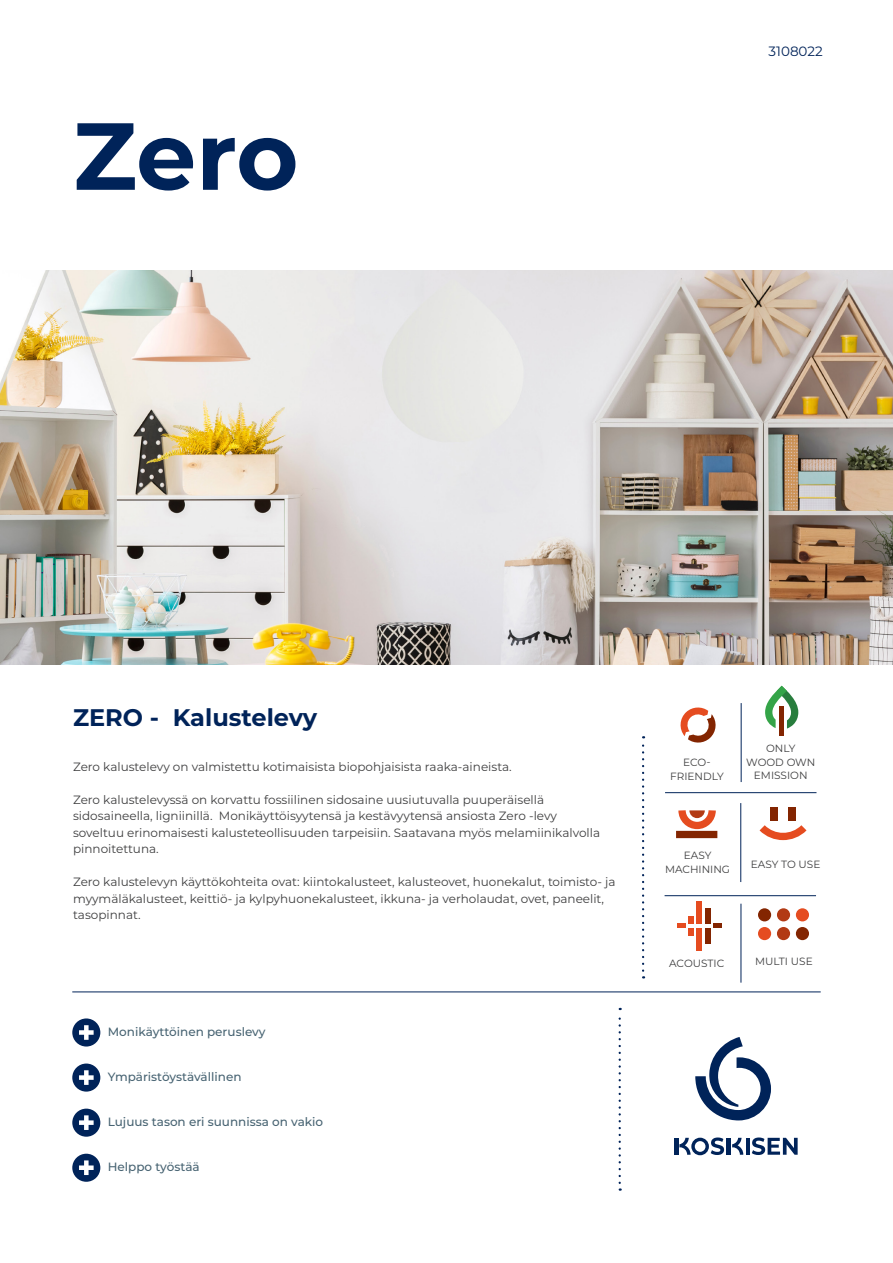
<style>
.page{position:relative;width:893px;height:1263px;background:#fff}
.page>*{position:absolute;margin:0;border:0;box-sizing:border-box;transform-origin:0 0}
.t1{font:700 94.95px "Montserrat";color:#002359}
.t2{font:700 24px "Montserrat";color:#002359}
.base{font:13.5px "Montserrat";color:#002359}
.base-2{font:12px/16.5px "Montserrat";color:#3e3e3f}
.Benefits_list{font:500 12px "Montserrat";color:#476372}
.icon_text{font:10.5px/13.5px "Montserrat";color:#3e3e3f;text-align:center}
</style>
<div class="page">
<img style="left:0;top:270px;width:893px;height:394px">
<hr style="left:746px;top:1138px;width:3px;height:17px;background:#002359">
<hr style="left:674px;top:1138px;width:4px;height:17px;background:#002359">
<hr style="left:727px;top:1138px;width:4px;height:17px;background:#002359">
<svg style="left:752px;top:1137px;width:46px;height:18px"></svg>
<svg style="left:679px;top:1137px;width:45px;height:18px"></svg>
<svg style="left:732px;top:1138px;width:11px;height:17px"></svg>
<svg style="left:695px;top:1037px;width:76px;height:83px"></svg>
<svg style="left:642px;top:736px;width:2px;height:242px"></svg>
<svg style="left:619px;top:1008px;width:2px;height:183px"></svg>
<div style="left:72px;top:1018px;width:28px;height:28px;background:#002359;border-radius:50%"></div>
<div style="left:84px;top:1025px;width:5px;height:15px;background:#fff"></div>
<div style="left:79px;top:1030px;width:15px;height:5px;background:#fff"></div>
<div style="left:72px;top:1063px;width:28px;height:28px;background:#002359;border-radius:50%"></div>
<div style="left:84px;top:1070px;width:5px;height:15px;background:#fff"></div>
<div style="left:79px;top:1075px;width:15px;height:5px;background:#fff"></div>
<div style="left:72px;top:1108px;width:28px;height:29px;background:#002359;border-radius:50%"></div>
<div style="left:84px;top:1115px;width:5px;height:15px;background:#fff"></div>
<div style="left:79px;top:1120px;width:15px;height:5px;background:#fff"></div>
<div style="left:72px;top:1154px;width:28px;height:28px;background:#002359;border-radius:50%"></div>
<div style="left:84px;top:1160px;width:5px;height:15px;background:#fff"></div>
<div style="left:79px;top:1165px;width:15px;height:5px;background:#fff"></div>
<hr style="left:72px;top:991px;width:749px;height:1px;background:#002359">
<hr style="left:665px;top:895px;width:151px;height:1px;background:#002359">
<hr style="left:665px;top:792px;width:151px;height:1px;background:#002359">
<hr style="left:740px;top:803px;width:1px;height:79px;background:#002359">
<hr style="left:741px;top:904px;width:1px;height:79px;background:#002359">
<hr style="left:741px;top:703px;width:1px;height:79px;background:#002359">
<div style="left:676px;top:831px;width:41px;height:7px;background:#832501"></div>
<svg style="left:676px;top:810px;width:42px;height:23px"></svg>
<svg style="left:680px;top:707px;width:36px;height:36px"></svg>
<div style="left:770px;top:807px;width:7px;height:14px;background:#832501"></div>
<div style="left:789px;top:807px;width:7px;height:14px;background:#832501"></div>
<svg style="left:760px;top:825px;width:46px;height:15px"></svg>
<hr style="left:779px;top:706px;width:4px;height:29px;background:#832501">
<svg style="left:765px;top:686px;width:33px;height:42px"></svg>
<div style="left:677px;top:923px;width:9px;height:5px;background:#e54c20"></div>
<div style="left:713px;top:923px;width:9px;height:5px;background:#832501"></div>
<div style="left:697px;top:901px;width:5px;height:22px;background:#e54c20"></div>
<div style="left:705px;top:908px;width:5px;height:15px;background:#832501"></div>
<div style="left:688px;top:916px;width:6px;height:7px;background:#e54c20"></div>
<div style="left:697px;top:928px;width:5px;height:23px;background:#e54c20"></div>
<div style="left:705px;top:928px;width:5px;height:16px;background:#832501"></div>
<div style="left:688px;top:928px;width:6px;height:7px;background:#e54c20"></div>
<div style="left:758px;top:908px;width:13px;height:13px;background:#832501;border-radius:50%"></div>
<div style="left:796px;top:927px;width:13px;height:13px;background:#832501;border-radius:50%"></div>
<div style="left:777px;top:908px;width:13px;height:13px;background:#b23a14;border-radius:50%"></div>
<div style="left:777px;top:927px;width:13px;height:13px;background:#b23a14;border-radius:50%"></div>
<div style="left:796px;top:908px;width:13px;height:13px;background:#e54c20;border-radius:50%"></div>
<div style="left:758px;top:927px;width:13px;height:13px;background:#e54c20;border-radius:50%"></div>
<h1 class="t1" style="left:73px;top:88px;width:227px">Zero</h1>
<p class="base" style="left:769px;top:42px;width:56px">3108022</p>
<h3 class="t2" style="left:73px;top:700px;width:246px">ZERO - Kalustelevy</h3>
<p class="base-2" style="left:73px;top:758px;width:440px">Zero kalustelevy on valmistettu kotimaisista biopohjaisista raaka-aineista.</p>
<p class="base-2" style="left:73px;top:791px;width:528px">Zero kalustelevyssä on korvattu fossiilinen sidosaine uusiutuvalla puuperäisellä sidosaineella, ligniinillä. Monikäyttöisyytensä ja kestävyytensä ansiosta Zero -levy soveltuu erinomaisesti kalusteteollisuuden tarpeisiin. Saatavana myös melamiinikalvolla pinnoitettuna.</p>
<p class="base-2" style="left:73px;top:873px;width:544px">Zero kalustelevyn käyttökohteita ovat: kiintokalusteet, kalusteovet, huonekalut, toimisto- ja myymäläkalusteet, keittiö- ja kylpyhuonekalusteet, ikkuna- ja verholaudat, ovet, paneelit, tasopinnat.</p>
<p class="Benefits_list" style="left:108px;top:1024px;width:159px">Monikäyttöinen peruslevy</p>
<p class="Benefits_list" style="left:108px;top:1069px;width:135px">Ympäristöystävällinen</p>
<p class="Benefits_list" style="left:108px;top:1114px;width:217px">Lujuus tason eri suunnissa on vakio</p>
<p class="Benefits_list" style="left:108px;top:1159px;width:93px">Helppo työstää</p>
<p class="icon_text" style="left:670px;top:756px;width:55px">ECO-<br>FRIENDLY</p>
<p class="icon_text" style="left:746px;top:741px;width:71px">ONLY<br>WOOD OWN<br>EMISSION</p>
<p class="icon_text" style="left:665px;top:848px;width:67px">EASY<br>MACHINING</p>
<p class="icon_text" style="left:751px;top:857px;width:71px">EASY TO USE</p>
<p class="icon_text" style="left:669px;top:956px;width:57px">ACOUSTIC</p>
<p class="icon_text" style="left:755px;top:954px;width:59px">MULTI USE</p>
</div>
